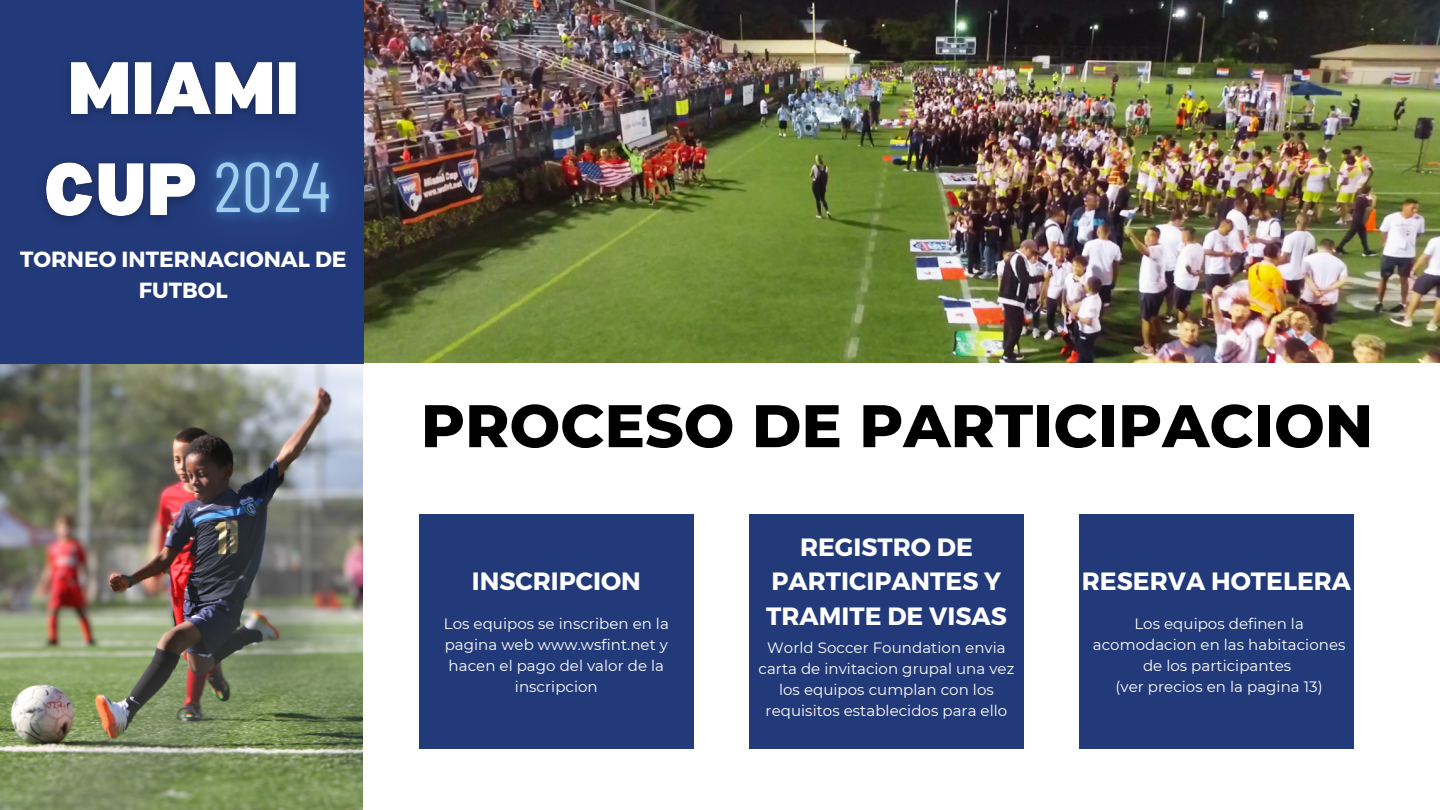
<style>
.page{position:relative;width:1440px;height:810px;background:#fff}
.page>*{position:absolute;margin:0;border:0;box-sizing:border-box;transform-origin:0 0}
.t1{font:800 60px "Montserrat";color:#000}
.t2{font:700 25px/34.5px "Montserrat";color:#fff;text-align:center}
.t3{font:700 21.9px/30.1px "Montserrat";color:#fff;text-align:center}
.t4{font:15px/21px "Montserrat";letter-spacing:.005em;color:#fff;text-align:center}
</style>
<div class="page">
<img style="left:0;top:363px;width:363px;height:447px">
<img style="left:363px;top:0;width:1077px;height:363px">
<div style="left:419px;top:514px;width:274px;height:234px;background:#233a7a"></div>
<div style="left:750px;top:514px;width:273px;height:234px;background:#233a7a"></div>
<div style="left:1080px;top:514px;width:273px;height:234px;background:#233a7a"></div>
<div style="left:0;top:0;width:363px;height:363px;background:#233a7a"></div>
<img style="left:44px;top:62px;width:253px;height:159px">
<img style="left:140px;top:69px;width:263px;height:230px">
<p class="t3" style="left:20px;top:243px;width:328px">TORNEO INTERNACIONAL DE<br>FUTBOL</p>
<p class="t1" style="left:421px;top:389px;width:954px">PROCESO DE PARTICIPACION</p>
<p class="t2" style="left:472px;top:563px;width:171px">INSCRIPCION</p>
<p class="t4" style="left:444px;top:613px;width:227px">Los equipos se inscriben en la pagina web www.wsfint.net y hacen el pago del valor de la inscripcion</p>
<p class="t2" style="left:766px;top:528px;width:242px">REGISTRO DE<br>PARTICIPANTES Y<br>TRAMITE DE VISAS</p>
<p class="t4" style="left:759px;top:637px;width:257px">World Soccer Foundation envia carta de invitacion grupal una vez los equipos cumplan con los requisitos establecidos para ello</p>
<p class="t2" style="left:1082px;top:563px;width:271px">RESERVA HOTELERA</p>
<p class="t4" style="left:1093px;top:613px;width:254px">Los equipos definen la acomodacion en las habitaciones de los participantes</p>
<p class="t4" style="left:1116px;top:676px;width:209px">(ver precios en la pagina 13)</p>
</div>
